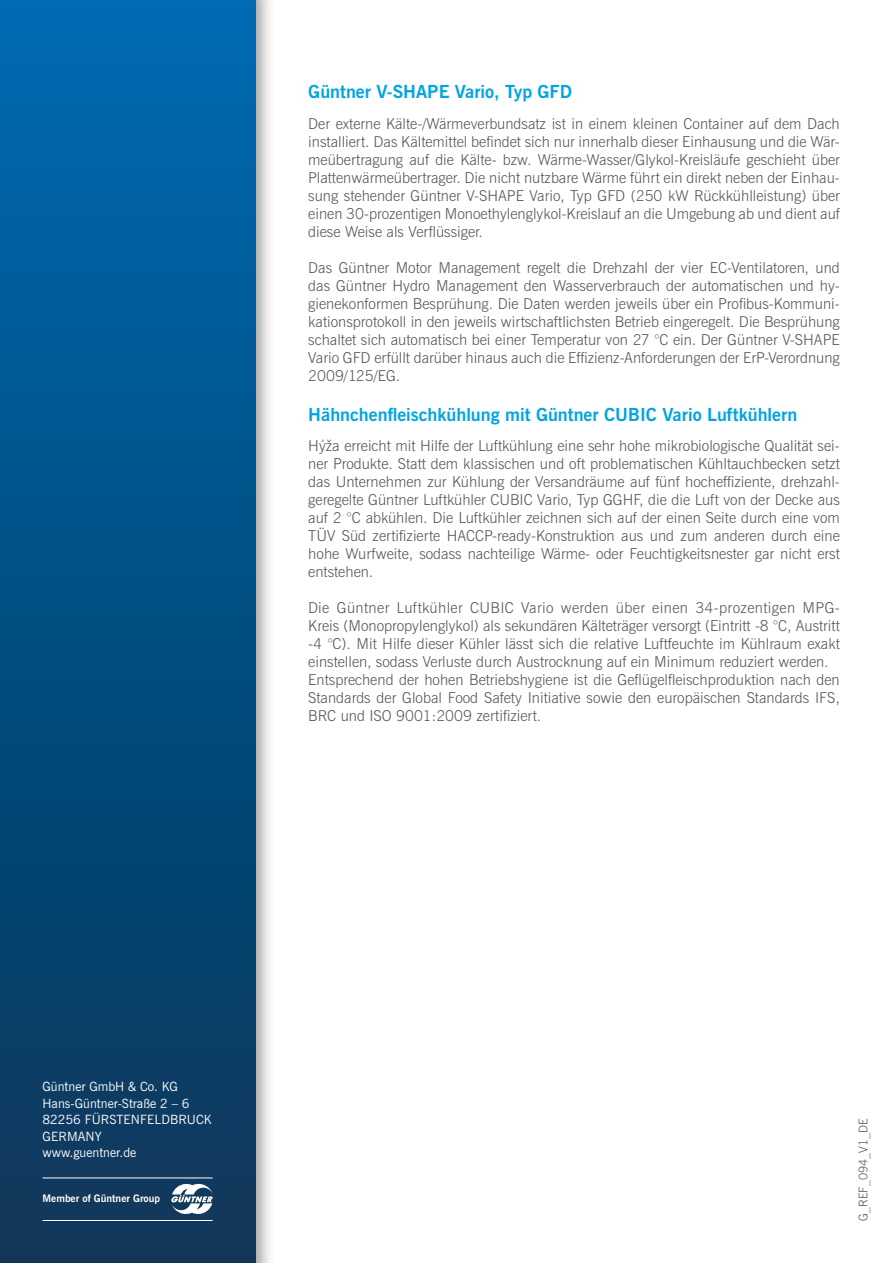
<style>
.page{position:relative;width:893px;height:1263px;background:#fff}
.page>*{position:absolute;margin:0;border:0;box-sizing:border-box;transform-origin:0 0}
.t1{font:700 18px "News Gothic";color:#00a4e3}
.t2{font:300 15px/18px "News Gothic L";color:#575756;text-align:justify}
.t3{font:12.75px/16.5px "News Gothic";color:#fff}
.t4{font:300 12px "News Gothic L";color:#575756}
.t5{font:700 10.35px "News Gothic";color:#fff}
</style>
<div class="page">
<div style="left:0;top:0;width:276px;height:1263px;background:#000;opacity:.38"></div>
<div style="left:0;top:0;width:255px;height:1263px;background:linear-gradient(to bottom,#006ab2,#0c3556)"></div>
<svg style="left:171px;top:1184px;width:42px;height:30px"></svg>
<hr style="left:43px;top:1220px;width:170px;height:1px;background:#fff">
<hr style="left:43px;top:1177px;width:170px;height:1px;background:#fff">
<p class="t1" style="left:308px;top:80px;width:265px">Güntner V-SHAPE Vario, Typ GFD</p>
<p class="t2" style="left:308px;top:115px;width:533px">Der externe Kälte-/Wärmeverbundsatz ist in einem kleinen Container auf dem Dach installiert. Das Kältemittel befindet sich nur innerhalb dieser Einhausung und die Wär&shy;meübertragung auf die Kälte- bzw. Wärme-Wasser/Glykol-Kreisläufe geschieht über Plattenwärmeübertrager. Die nicht nutzbare Wärme führt ein direkt neben der Einhau&shy;sung stehender Güntner V-SHAPE Vario, Typ GFD (250 kW Rückkühlleistung) über einen 30-prozentigen Monoethylenglykol-Kreislauf an die Umgebung ab und dient auf diese Weise als Verflüssiger.</p>
<p class="t2" style="left:308px;top:259px;width:533px">Das Güntner Motor Management regelt die Drehzahl der vier EC-Ventilatoren, und das Güntner Hydro Management den Wasserverbrauch der automatischen und hy&shy;gienekonformen Besprühung. Die Daten werden jeweils über ein Profibus-Kommuni&shy;kationsprotokoll in den jeweils wirtschaftlichsten Betrieb eingeregelt. Die Besprühung schaltet sich automatisch bei einer Temperatur von 27 °C ein. Der Güntner V-SHAPE Vario GFD erfüllt darüber hinaus auch die Effizienz-Anforderungen der ErP-Verordnung 2009/125/EG.</p>
<p class="t1" style="left:308px;top:402px;width:490px">Hähnchenfleischkühlung mit Güntner CUBIC Vario Luftkühlern</p>
<p class="t2" style="left:308px;top:437px;width:533px">Hýža erreicht mit Hilfe der Luftkühlung eine sehr hohe mikrobiologische Qualität sei&shy;ner Produkte. Statt dem klassischen und oft problematischen Kühltauchbecken setzt das Unternehmen zur Kühlung der Versandräume auf fünf hocheffiziente, drehzahl&shy;geregelte Güntner Luftkühler CUBIC Vario, Typ GGHF, die die Luft von der Decke aus auf 2 °C abkühlen. Die Luftkühler zeichnen sich auf der einen Seite durch eine vom TÜV Süd zertifizierte HACCP-ready-Konstruktion aus und zum anderen durch eine hohe Wurfweite, sodass nachteilige Wärme- oder Feuchtigkeitsnester gar nicht erst entstehen.</p>
<p class="t2" style="left:308px;top:599px;width:533px;text-align:left">Die Güntner Luftkühler CUBIC Vario werden über einen 34-prozentigen MPG-Kreis (Monopropylenglykol) als sekundären Kälteträger versorgt (Eintritt -8 °C, Austritt -4 °C). Mit Hilfe dieser Kühler lässt sich die relative Luftfeuchte im Kühlraum exakt einstellen, sodass Verluste durch Austrocknung auf ein Minimum reduziert werden.<br>Entsprechend der hohen Betriebshygiene ist die Geflügelfleischproduktion nach den Standards der Global Food Safety Initiative sowie den europäischen Standards IFS, BRC und ISO 9001:2009 zertifiziert.</p>
<p class="t3" style="left:43px;top:1079px;width:171px">Güntner GmbH &amp; Co. KG<br>Hans-Güntner-Straße 2 – 6<br>82256 FÜRSTENFELDBRUCK<br>GERMANY<br>www.guentner.de</p>
<p class="t5" style="left:43px;top:1192px;width:119px">Member of Güntner Group</p>
<p class="t4" style="left:856px;top:1221px;width:104px;rotate:-90deg">G_REF_094_V1_DE</p>
</div>
